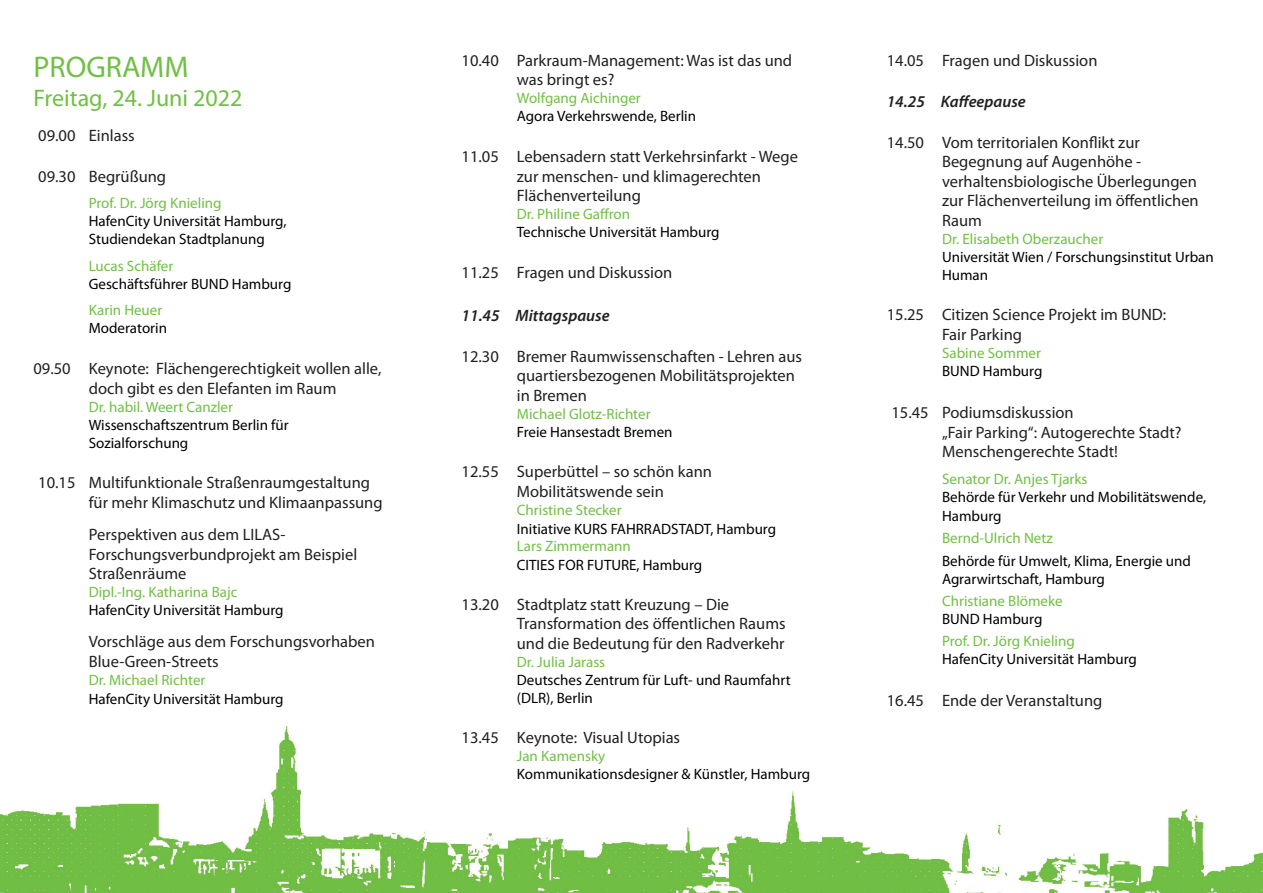
<style>
.page{position:relative;width:1263px;height:893px;background:#fff}
.page>*{position:absolute;margin:0;border:0;box-sizing:border-box;transform-origin:0 0}
.t1{font:30px "Myriad Pro";color:#71bf44}
.t2{font:24px "Myriad Pro";color:#71bf44}
.t3{font:16.5px/19.5px "Myriad Pro";color:#231f20}
.t4{font:italic 600 16.5px "Myriad Pro";color:#231f20}
.t5{font:15px/18px "Myriad Pro";color:#000}
.t6{font:15px "Myriad Pro";color:#71bf44}
</style>
<div class="page">
<img style="left:0;top:725px;width:1263px;height:168px">
<h1 class="t1" style="left:33px;top:48px;width:157px">PROGRAMM</h1>
<h2 class="t2" style="left:33px;top:83px;width:210px">Freitag, 24. Juni 2022</h2>
<p class="t3" style="left:38px;top:126px;width:98px">09.00 Einlass</p>
<p class="t3" style="left:38px;top:166px;width:129px">09.30 Begrüßung</p>
<p class="t6" style="left:89px;top:194px;width:134px">Prof. Dr. Jörg Knieling</p>
<p class="t5" style="left:89px;top:212px;width:199px">HafenCity Universität Hamburg,<br>Studiendekan Stadtplanung</p>
<p class="t6" style="left:89px;top:257px;width:86px">Lucas Schäfer</p>
<p class="t5" style="left:89px;top:275px;width:204px">Geschäftsführer BUND Hamburg</p>
<p class="t6" style="left:89px;top:301px;width:75px">Karin Heuer</p>
<p class="t5" style="left:89px;top:319px;width:80px">Moderatorin</p>
<p class="t3" style="left:89px;top:359px;width:294px;text-indent:-55px">09.50 Keynote: Flächengerechtigkeit wollen alle, doch gibt es den Elefanten im Raum</p>
<p class="t6" style="left:89px;top:397px;width:146px">Dr. habil. Weert Canzler</p>
<p class="t5" style="left:89px;top:415px;width:202px">Wissenschaftszentrum Berlin für<br>Sozialforschung</p>
<p class="t3" style="left:89px;top:473px;width:295px;text-indent:-51px">10.15 Multifunktionale Straßenraumgestaltung für mehr Klimaschutz und Klimaanpassung</p>
<p class="t3" style="left:89px;top:525px;width:270px">Perspektiven aus dem LILAS-<br>Forschungsverbundprojekt am Beispiel<br>Straßenräume</p>
<p class="t6" style="left:89px;top:583px;width:150px">Dipl.-Ing. Katharina Bajc</p>
<p class="t5" style="left:89px;top:601px;width:196px">HafenCity Universität Hamburg</p>
<p class="t3" style="left:89px;top:632px;width:288px">Vorschläge aus dem Forschungsvorhaben<br>Blue-Green-Streets</p>
<p class="t6" style="left:89px;top:671px;width:118px">Dr. Michael Richter</p>
<p class="t5" style="left:89px;top:690px;width:196px">HafenCity Universität Hamburg</p>
<p class="t3" style="left:517px;top:50px;width:277px;text-indent:-55px">10.40 Parkraum-Management: Was ist das und was bringt es?</p>
<p class="t6" style="left:517px;top:89px;width:126px">Wolfgang Aichinger</p>
<p class="t5" style="left:517px;top:107px;width:181px">Agora Verkehrswende, Berlin</p>
<p class="t3" style="left:517px;top:147px;width:283px;text-indent:-55px">11.05 Lebensadern statt Verkehrsinfarkt - Wege zur menschen- und klimagerechten<br>Flächenverteilung</p>
<p class="t6" style="left:517px;top:205px;width:115px">Dr. Philine Gaffron</p>
<p class="t5" style="left:517px;top:223px;width:204px">Technische Universität Hamburg</p>
<p class="t3" style="left:462px;top:262px;width:212px">11.25 Fragen und Diskussion</p>
<p class="t4" style="left:462px;top:305px;width:150px">11.45 Mittagspause</p>
<p class="t3" style="left:517px;top:346px;width:287px;text-indent:-55px">12.30 Bremer Raumwissenschaften - Lehren aus quartiersbezogenen Mobilitätsprojekten in Bremen</p>
<p class="t6" style="left:517px;top:404px;width:135px">Michael Glotz-Richter</p>
<p class="t5" style="left:517px;top:422px;width:157px">Freie Hansestadt Bremen</p>
<p class="t3" style="left:462px;top:462px;width:252px;text-align:center">12.55 Superbüttel – so schön kann<br>Mobilitätswende sein</p>
<p class="t6" style="left:517px;top:501px;width:106px">Christine Stecker</p>
<p class="t5" style="left:517px;top:520px;width:261px">Initiative KURS FAHRRADSTADT, Hamburg</p>
<p class="t6" style="left:517px;top:537px;width:116px">Lars Zimmermann</p>
<p class="t5" style="left:517px;top:556px;width:187px">CITIES FOR FUTURE, Hamburg</p>
<p class="t3" style="left:517px;top:594px;width:270px;text-indent:-55px">13.20 Stadtplatz statt Kreuzung – Die<br>Transformation des öffentlichen Raums und die Bedeutung für den Radverkehr</p>
<p class="t6" style="left:517px;top:652px;width:90px">Dr. Julia Jarass</p>
<p class="t5" style="left:517px;top:670px;width:275px">Deutsches Zentrum für Luft- und Raumfahrt (DLR), Berlin</p>
<p class="t3" style="left:462px;top:728px;width:220px">13.45 Keynote: Visual Utopias</p>
<p class="t6" style="left:517px;top:747px;width:90px">Jan Kamensky</p>
<p class="t5" style="left:517px;top:765px;width:295px">Kommunikationsdesigner &amp; Künstler, Hamburg</p>
<p class="t3" style="left:887px;top:51px;width:212px">14.05 Fragen und Diskussion</p>
<p class="t4" style="left:887px;top:91px;width:141px">14.25 Kaffeepause</p>
<p class="t3" style="left:942px;top:132px;width:258px;text-indent:-55px">14.50 Vom territorialen Konflikt zur<br>Begegnung auf Augenhöhe - verhaltensbiologische Überlegungen zur Flächenverteilung im öffentlichen<br>Raum</p>
<p class="t6" style="left:942px;top:229px;width:163px">Dr. Elisabeth Oberzaucher</p>
<p class="t5" style="left:942px;top:247px;width:273px">Universität Wien / Forschungsinstitut Urban<br>Human</p>
<p class="t3" style="left:942px;top:305px;width:226px;text-indent:-55px">15.25 Citizen Science Projekt im BUND:<br>Fair Parking</p>
<p class="t6" style="left:942px;top:344px;width:100px">Sabine Sommer</p>
<p class="t5" style="left:942px;top:362px;width:102px">BUND Hamburg</p>
<p class="t3" style="left:942px;top:403px;width:241px;text-indent:-51px">15.45 Podiumsdiskussion<br>„Fair Parking“: Autogerechte Stadt?<br>Menschengerechte Stadt!</p>
<p class="t6" style="left:942px;top:469px;width:147px">Senator Dr. Anjes Tjarks</p>
<p class="t5" style="left:942px;top:487px;width:266px;line-height:19.5px">Behörde für Verkehr und Mobilitätswende,<br>Hamburg</p>
<p class="t6" style="left:942px;top:529px;width:112px">Bernd-Ulrich Netz</p>
<p class="t5" style="left:942px;top:551px;width:250px">Behörde für Umwelt, Klima, Energie und<br>Agrarwirtschaft, Hamburg</p>
<p class="t6" style="left:942px;top:592px;width:122px">Christiane Blömeke</p>
<p class="t5" style="left:942px;top:610px;width:102px">BUND Hamburg</p>
<p class="t6" style="left:942px;top:632px;width:134px">Prof. Dr. Jörg Knieling</p>
<p class="t5" style="left:942px;top:650px;width:196px">HafenCity Universität Hamburg</p>
<p class="t3" style="left:887px;top:691px;width:217px">16.45 Ende der Veranstaltung</p>
</div>
